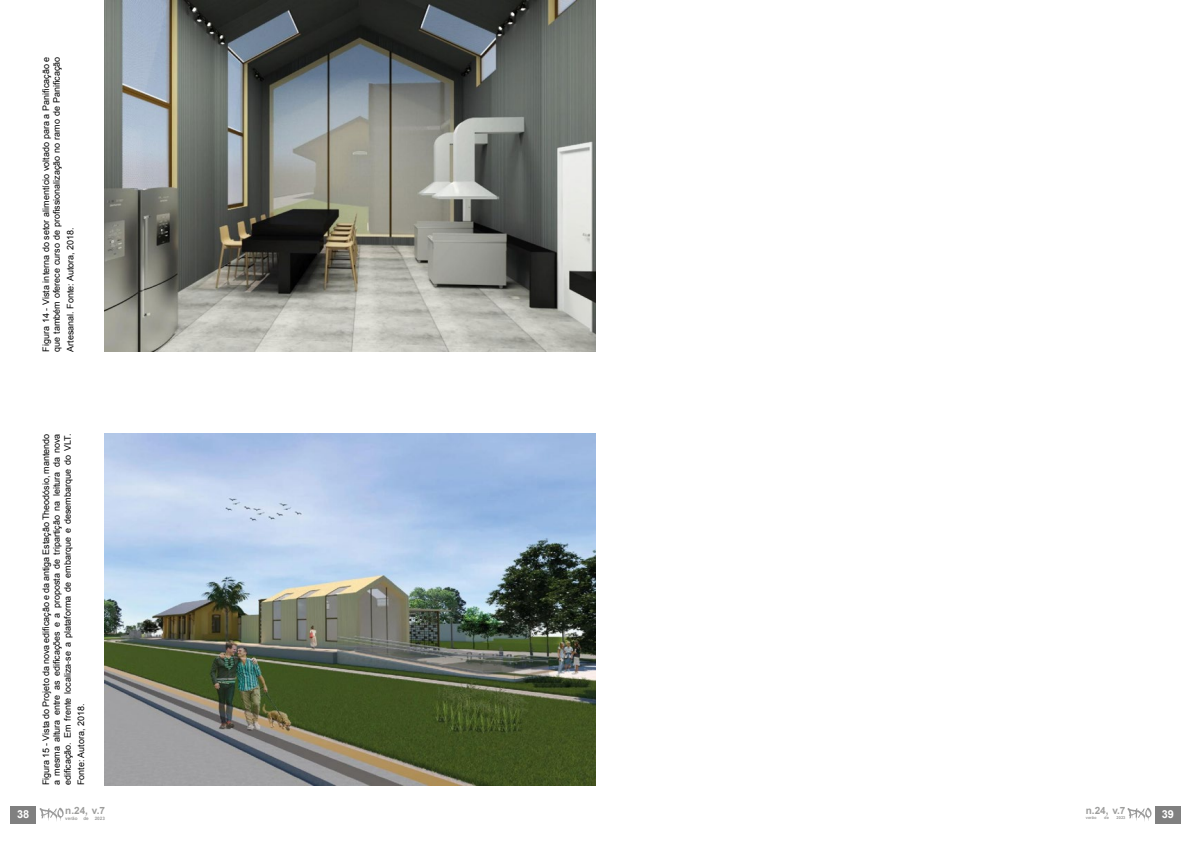
<style>
.page{position:relative;width:1191px;height:842px;background:#fff}
.page>*{position:absolute;margin:0;border:0;box-sizing:border-box;transform-origin:0 0}
.t1{font:700 11px "Arial";color:#fff}
.t2{font:700 10px "Arial";color:#9d9d9c}
.t3{font:9px/10.8px "Arial";color:#000}
.t4{font:700 4.6px "Arial";color:#9d9d9c}
.t5{font:700 4px "Arial";color:#9d9d9c}
</style>
<div class="page">
<img style="left:105px;top:0;width:490px;height:352px">
<img style="left:105px;top:434px;width:490px;height:351px">
<div style="left:11px;top:806px;width:25px;height:17px;background:#808080"></div>
<svg style="left:40px;top:808px;width:24px;height:13px"></svg>
<div style="left:1155px;top:806px;width:25px;height:17px;background:#808080"></div>
<svg style="left:1127px;top:808px;width:24px;height:13px"></svg>
<p class="t3" style="left:41px;top:352px;width:296px;rotate:-90deg">Figura 14 - Vista interna do setor alimentício voltado para a Panificação e que também oferece curso de profissionalização no ramo de Panificação</p>
<p class="t3" style="left:65px;top:352px;width:126px;rotate:-90deg">Artesanal. Fonte: Autora, 2018.</p>
<p class="t3" style="left:41px;top:785px;width:353px;text-align:justify;rotate:-90deg">Figura 15 - Vista do Projeto da nova edificação e da antiga Estação Theodósio, mantendo a mesma altura entre as edificações e a proposta de tripartição na leitura da nova edificação. Em frente localiza-se a plataforma de embarque e desembarque do VLT.</p>
<p class="t3" style="left:76px;top:785px;width:83px;rotate:-90deg">Fonte: Autora, 2018.</p>
<p class="t1" style="left:17px;top:807px;width:14px">38</p>
<p class="t2" style="left:65px;top:804px;width:41px">n.24, v.7</p>
<p class="t4" style="left:65px;top:815px;width:14px">verão</p>
<p class="t4" style="left:83px;top:815px;width:7px">de</p>
<p class="t4" style="left:95px;top:815px;width:12px">2023</p>
<p class="t2" style="left:1085px;top:804px;width:41px">n.24, v.7</p>
<p class="t5" style="left:1085px;top:815px;width:12px">verão</p>
<p class="t5" style="left:1104px;top:815px;width:6px">de</p>
<p class="t5" style="left:1116px;top:815px;width:10px">2023</p>
<p class="t1" style="left:1161px;top:807px;width:14px">39</p>
</div>
